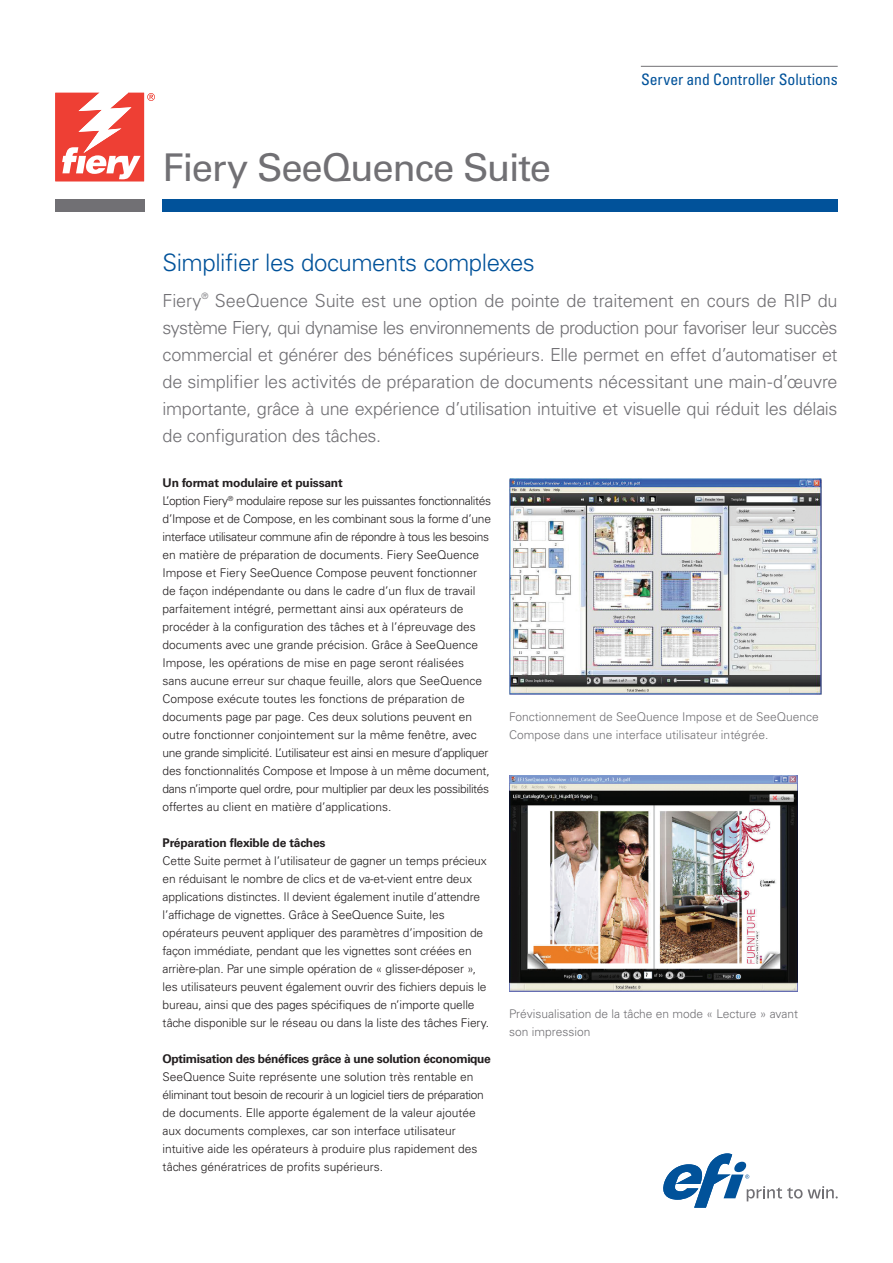
<style>
.page{position:relative;width:893px;height:1263px;background:#fff}
.page>*{position:absolute;margin:0;border:0;box-sizing:border-box;transform-origin:0 0}
.t1{font:38.25px "Univers LT Std";letter-spacing:-.03em;color:#717074}
.t2{font:300 24px "Univers LT Std";letter-spacing:-.02em;color:#01529a}
.t3{font:300 18px/27px "Univers LT Std";letter-spacing:-.02em;color:#717074;text-align:justify}
.t4{font:condensed 15.75px "Univers LT Std";letter-spacing:-.005em;color:#01529a}
.t5{font:300 12px/18px "Univers LT Std";letter-spacing:-.01em;color:#231f20}
.t6{font:300 12px/18px "Univers LT Std";color:#717074}
.t7{font:700 12px "Univers LT Std";letter-spacing:-.03em;color:#231f20}
.s1{font-weight:700}
</style>
<div class="page">
<div style="left:55px;top:199px;width:90px;height:13px;background:#717074"></div>
<div style="left:163px;top:199px;width:675px;height:13px;background:#01529a"></div>
<div style="left:794px;top:1189px;width:9px;height:9px;background:#717074;border-radius:50%"></div>
<svg style="left:808px;top:1186px;width:30px;height:12px"></svg>
<svg style="left:663px;top:1153px;width:138px;height:55px"></svg>
<hr style="left:641px;top:66px;width:197px;height:1px;background:#717074">
<svg style="left:55px;top:93px;width:100px;height:88px"></svg>
<img style="left:509px;top:478px;width:312px;height:216px">
<img style="left:509px;top:775px;width:288px;height:216px">
<h1 class="t1" style="left:163px;top:145px;width:390px">Fiery SeeQuence Suite</h1>
<h3 class="t4" style="left:641px;top:69px;width:198px">Server and Controller Solutions</h3>
<h2 class="t2" style="left:163px;top:248px;width:374px">Simplifier les documents complexes</h2>
<p class="t3" style="left:163px;top:287px;width:676px">Fiery<sup>®</sup> SeeQuence Suite est une option de pointe de traitement en cours de RIP du système Fiery, qui dynamise les environnements de production pour favoriser leur succès commercial et générer des bénéfices supérieurs. Elle permet en effet d’automatiser et de simplifier les activités de préparation de documents nécessitant une main-d’œuvre importante, grâce à une expérience d’utilisation intuitive et visuelle qui réduit les délais de configuration des tâches.</p>
<p class="t5" style="left:163px;top:474px;width:330px"><span class="s1">Un format modulaire et puissant<br></span>L’option Fiery<sup>®</sup> modulaire repose sur les puissantes fonctionnalités d’Impose et de Compose, en les combinant sous la forme d’une interface utilisateur commune afin de répondre à tous les besoins en matière de préparation de documents. Fiery SeeQuence Impose et Fiery SeeQuence Compose peuvent fonctionner de façon indépendante ou dans le cadre d’un flux de travail parfaitement intégré, permettant ainsi aux opérateurs de procéder à la configuration des tâches et à l’épreuvage des documents avec une grande précision. Grâce à SeeQuence Impose, les opérations de mise en page seront réalisées sans aucune erreur sur chaque feuille, alors que SeeQuence Compose exécute toutes les fonctions de préparation de documents page par page. Ces deux solutions peuvent en outre fonctionner conjointement sur la même fenêtre, avec une grande simplicité. L’utilisateur est ainsi en mesure d’appliquer des fonctionnalités Compose et Impose à un même document, dans n’importe quel ordre, pour multiplier par deux les possibilités offertes au client en matière d’applications.</p>
<p class="t7" style="left:163px;top:836px;width:165px">Préparation flexible de tâches</p>
<p class="t5" style="left:163px;top:852px;width:328px">Cette Suite permet à l’utilisateur de gagner un temps précieux en réduisant le nombre de clics et de va-et-vient entre deux applications distinctes. Il devient également inutile d’attendre l’affichage de vignettes. Grâce à SeeQuence Suite, les opérateurs peuvent appliquer des paramètres d’imposition de façon immédiate, pendant que les vignettes sont créées en arrière-plan. Par une simple opération de « glisser-déposer », les utilisateurs peuvent également ouvrir des fichiers depuis le bureau, ainsi que des pages spécifiques de n’importe quelle tâche disponible sur le réseau ou dans la liste des tâches Fiery.</p>
<p class="t7" style="left:163px;top:1052px;width:330px">Optimisation des bénéfices grâce à une solution économique</p>
<p class="t5" style="left:163px;top:1068px;width:323px">SeeQuence Suite représente une solution très rentable en éliminant tout besoin de recourir à un logiciel tiers de préparation de documents. Elle apporte également de la valeur ajoutée aux documents complexes, car son interface utilisateur intuitive aide les opérateurs à produire plus rapidement des tâches génératrices de profits supérieurs.</p>
<p class="t6" style="left:509px;top:708px;width:311px">Fonctionnement de SeeQuence Impose et de SeeQuence<br>Compose dans une interface utilisateur intégrée.</p>
<p class="t6" style="left:509px;top:1005px;width:290px">Prévisualisation de la tâche en mode « Lecture » avant son impression</p>
</div>
